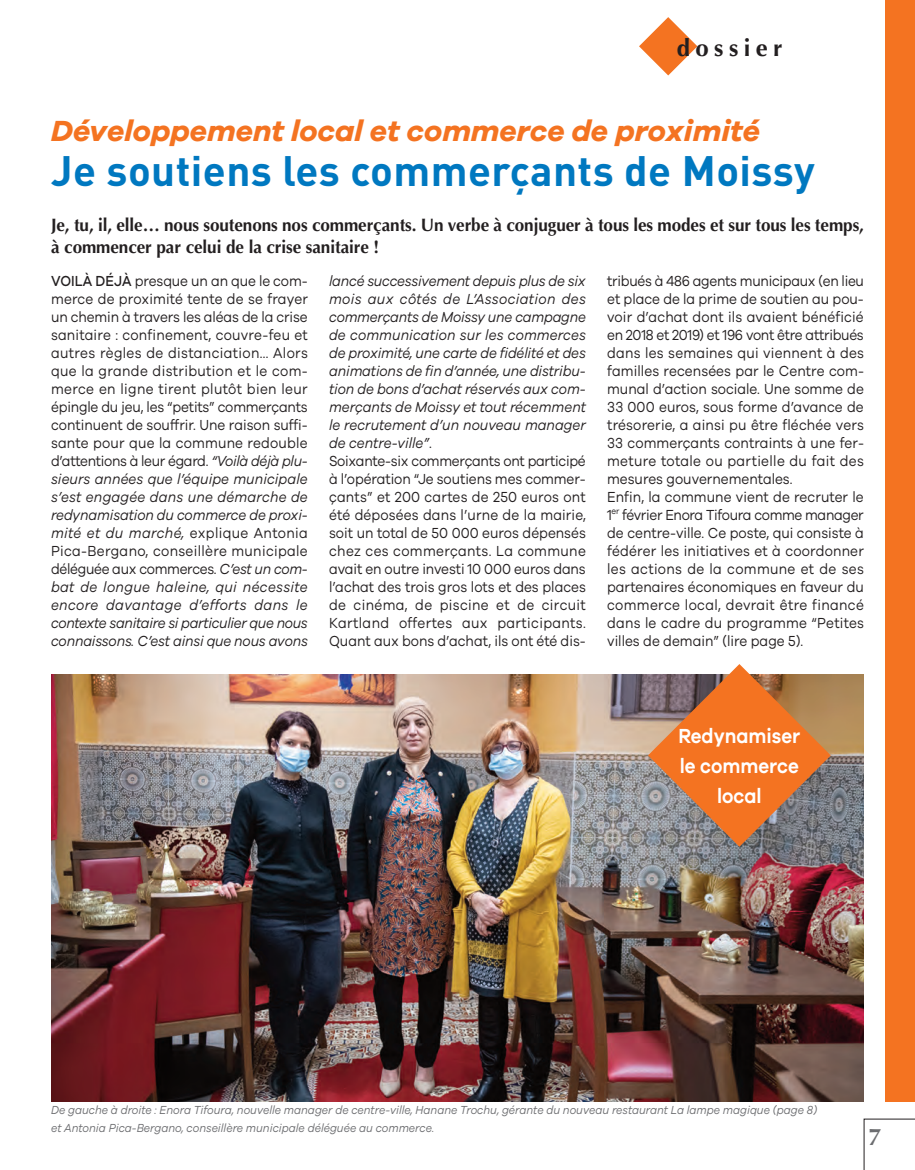
<style>
.page{position:relative;width:915px;height:1170px;background:#fff}
.page>*{position:absolute;margin:0;border:0;box-sizing:border-box;transform-origin:0 0}
.t1{font:700 42px "DIN";letter-spacing:.01em;color:#0078c0}
.t2{font:italic 700 30px "Galano Grotesque";color:#f47321}
.t3{font:700 24px "Optima";letter-spacing:.225em;color:#231f20}
.t4{font:700 24px "Optima";color:#6c6d70}
.t5{font:600 21px/30px "Galano Grotesque";color:#fff;text-align:center;scale:.9 1}
.t6{font:700 18px/22.5px "Optima";letter-spacing:-.005em;color:#231f20;scale:.95 1}
.t7{font:15px/18px "Galano Grotesque";letter-spacing:.005em;color:#231f20;scale:.9 1}
.t8{font:italic 12px/18px "Galano Grotesque";color:#6c6d70;scale:.9 1}
.s1{font-weight:500}
.s2{font-style:italic}
</style>
<div class="page">
<svg style="left:639px;top:17px;width:58px;height:58px"></svg>
<div style="left:884px;top:0;width:30px;height:1101px;background:#f47321"></div>
<img style="left:51px;top:674px;width:812px;height:427px">
<svg style="left:647px;top:664px;width:183px;height:182px;background:#c57e52"></svg>
<svg style="left:863px;top:1118px;width:52px;height:52px"></svg>
<h3 class="t3" style="left:676px;top:34px;width:107px">dossier</h3>
<h2 class="t2" style="left:51px;top:117px;width:710px">Développement local et commerce de proximité</h2>
<h1 class="t1" style="left:51px;top:146px;width:765px">Je soutiens les commerçants de Moissy</h1>
<p class="t6" style="left:51px;top:213px;width:856px">Je, tu, il, elle… nous soutenons nos commerçants. Un verbe à conjuguer à tous les modes et sur tous les temps, à commencer par celui de la crise sanitaire !</p>
<p class="t7" style="left:51px;top:274px;width:287px;text-align:justify"><span class="s1">VOILÀ DÉJÀ</span> presque un an que le com&shy;merce de proximité tente de se frayer un chemin à travers les aléas de la crise sanitaire : confinement, couvre-feu et autres règles de distanciation… Alors que la grande distribution et le com&shy;merce en ligne tirent plutôt bien leur épingle du jeu, les “petits” commerçants continuent de souffrir. Une raison suffi&shy;sante pour que la commune redouble d’attentions à leur égard. <span class="s2">“Voilà déjà plu&shy;sieurs années que l’équipe municipale s’est engagée dans une démarche de redynamisation du commerce de proxi&shy;mité et du marché,</span> explique Antonia Pica-Bergano, conseillère municipale déléguée aux commerces. <span class="s2">C’est un com&shy;bat de longue haleine, qui nécessite encore davantage d’efforts dans le contexte sanitaire si particulier que nous connaissons. C’est ainsi que nous avons</span></p>
<p class="t7" style="left:329px;top:274px;width:287px"><span class="s2">lancé successivement depuis plus de six mois aux côtés de L’Association des commerçants de Moissy une campagne de communication sur les commerces de proximité, une carte de fidélité et des animations de fin d’année, une distribu&shy;tion de bons d’achat réservés aux com&shy;merçants de Moissy et tout récemment le recrutement d’un nouveau manager de centre-ville”</span>.<br>Soixante-six commerçants ont participé à l’opération “Je soutiens mes commer&shy;çants” et 200 cartes de 250 euros ont été déposées dans l’urne de la mairie, soit un total de 50 000 euros dépensés chez ces commerçants. La commune avait en outre investi 10 000 euros dans l’achat des trois gros lots et des places de cinéma, de piscine et de circuit Kartland offertes aux participants.<br>Quant aux bons d’achat, ils ont été dis-</p>
<p class="t7" style="left:607px;top:274px;width:287px">tribués à 486 agents municipaux (en lieu et place de la prime de soutien au pou&shy;voir d’achat dont ils avaient bénéficié en 2018 et 2019) et 196 vont être attribués dans les semaines qui viennent à des familles recensées par le Centre com&shy;munal d’action sociale. Une somme de 33 000 euros, sous forme d’avance de trésorerie, a ainsi pu être fléchée vers 33 commerçants contraints à une fer&shy;meture totale ou partielle du fait des mesures gouvernementales.<br>Enfin, la commune vient de recruter le 1<sup>er</sup> février Enora Tifoura comme manager de centre-ville. Ce poste, qui consiste à fédérer les initiatives et à coordonner les actions de la commune et de ses partenaires économiques en faveur du commerce local, devrait être financé dans le cadre du programme “Petites villes de demain” (lire page 5).</p>
<h3 class="t5" style="left:678px;top:723px;width:137px">Redynamiser le commerce local</h3>
<p class="t8" style="left:51px;top:1102px;width:852px">De gauche à droite : Enora Tifoura, nouvelle manager de centre-ville, Hanane Trochu, gérante du nouveau restaurant La lampe magique (page 8) et Antonia Pica-Bergano, conseillère municipale déléguée au commerce.</p>
<h3 class="t4" style="left:868px;top:1123px;width:15px">7</h3>
</div>
